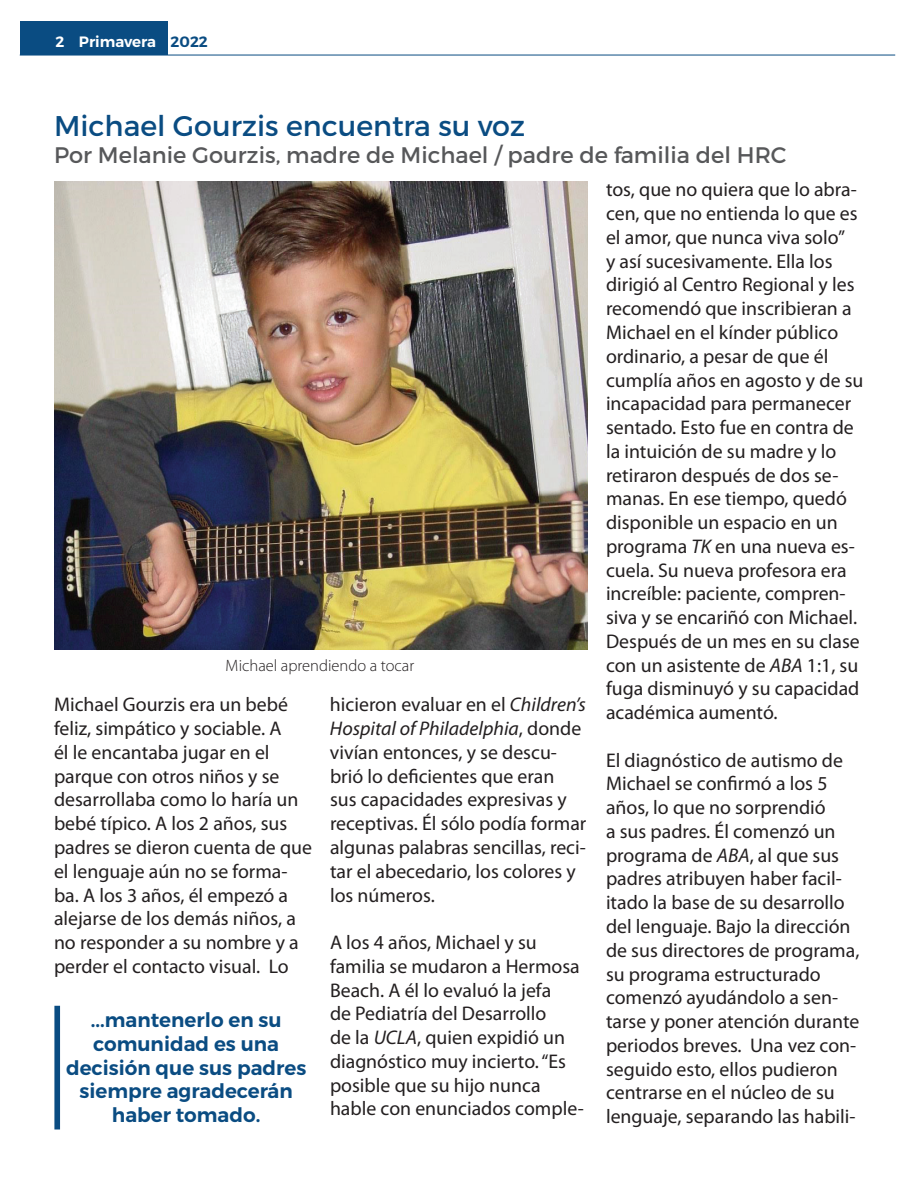
<style>
.page{position:relative;width:918px;height:1188px;background:#fff}
.page>*{position:absolute;margin:0;border:0;box-sizing:border-box;transform-origin:0 0}
.t1{font:28.5px "Montserrat";color:#0a4c82}
.t2{font:22.5px "Montserrat";color:#57585a}
.t3{font:600 19.95px/24px "Montserrat";color:#0a4c82;text-align:center}
.t4{font:19.8px/23.7px "Myriad Pro";color:#231f20}
.t5{font:300 16.5px "Myriad Pro";color:#231f20}
.t6{font:600 15px "Montserrat";color:#fff}
.s1{color:#0a4c82}
.s2{font-style:italic}
</style>
<div class="page">
<div style="left:20px;top:21px;width:147px;height:34px;background:#0a4c82"></div>
<hr style="left:20px;top:55px;width:875px;height:1px;background:#0a4c82">
<div style="left:54px;top:1006px;width:6px;height:124px;background:#0a4c82"></div>
<img style="left:54px;top:182px;width:534px;height:467px">
<p class="t6" style="left:56px;top:32px;width:154px">2 Primavera <span class="s1">2022</span></p>
<h1 class="t1" style="left:54px;top:108px;width:472px">Michael Gourzis encuentra su voz</h1>
<p class="t2" style="left:54px;top:141px;width:734px">Por Melanie Gourzis, madre de Michael / padre de familia del HRC</p>
<p class="t5" style="left:226px;top:657px;width:190px">Michael aprendiendo a tocar</p>
<p class="t4" style="left:54px;top:693px;width:259px">Michael Gourzis era un bebé feliz, simpático y sociable. A<br>él le encantaba jugar en el parque con otros niños y se desarrollaba como lo haría un bebé típico. A los 2 años, sus padres se dieron cuenta de que el lenguaje aún no se forma&shy;ba. A los 3 años, él empezó a alejarse de los demás niños, a no responder a su nombre y a perder el contacto visual. Lo</p>
<p class="t4" style="left:330px;top:693px;width:258px">hicieron evaluar en el <span class="s2">Children’s<br>Hospital of Philadelphia</span>, donde vivían entonces, y se descu&shy;brió lo deficientes que eran<br>sus capacidades expresivas y receptivas. Él sólo podía formar algunas palabras sencillas, reci&shy;tar el abecedario, los colores y los números.</p>
<p class="t4" style="left:330px;top:931px;width:255px">A los 4 años, Michael y su familia se mudaron a Hermosa<br>Beach. A él lo evaluó la jefa<br>de Pediatría del Desarrollo<br>de la <span class="s2">UCLA</span>, quien expidió un diagnóstico muy incierto. “Es posible que su hijo nunca hable con enunciados comple-</p>
<p class="t3" style="left:66px;top:1008px;width:242px">...mantenerlo en su comunidad es una decisión que sus padres siempre agradecerán haber tomado.</p>
<p class="t4" style="left:606px;top:178px;width:259px">tos, que no quiera que lo abra&shy;cen, que no entienda lo que es el amor, que nunca viva solo”<br>y así sucesivamente. Ella los dirigió al Centro Regional y les recomendó que inscribieran a<br>Michael en el kínder público ordinario, a pesar de que él cumplía años en agosto y de su incapacidad para permanecer sentado. Esto fue en contra de la intuición de su madre y lo retiraron después de dos se&shy;manas. En ese tiempo, quedó disponible un espacio en un programa <span class="s2">TK</span> en una nueva es&shy;cuela. Su nueva profesora era increíble: paciente, compren&shy;siva y se encariñó con Michael.<br>Después de un mes en su clase con un asistente de <span class="s2">ABA</span> 1:1, su fuga disminuyó y su capacidad académica aumentó.</p>
<p class="t4" style="left:606px;top:749px;width:255px">El diagnóstico de autismo de<br>Michael se confirmó a los 5 años, lo que no sorprendió<br>a sus padres. Él comenzó un programa de <span class="s2">ABA</span>, al que sus padres atribuyen haber facil&shy;itado la base de su desarrollo del lenguaje. Bajo la dirección de sus directores de programa, su programa estructurado comenzó ayudándolo a sen&shy;tarse y poner atención durante periodos breves. Una vez con&shy;seguido esto, ellos pudieron centrarse en el núcleo de su lenguaje, separando las habili-</p>
</div>
